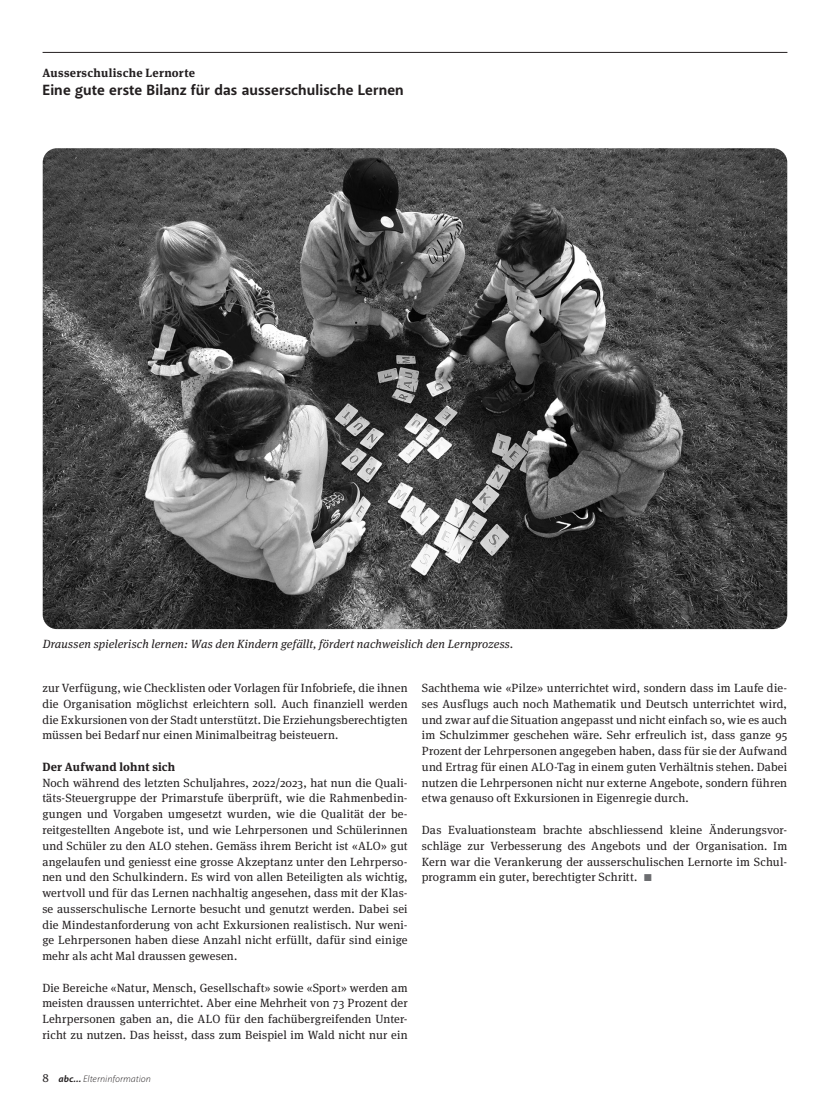
<style>
.page{position:relative;width:830px;height:1117px;background:#fff}
.page>*{position:absolute;margin:0;border:0;box-sizing:border-box;transform-origin:0 0}
.t1{font:700 15px "Akagi Pro";letter-spacing:.005em;color:#231f20}
.t2{font:11.88px/15.8px "Meta Serif Pro";letter-spacing:.01em;color:#231f20;text-align:justify}
.t3{font:italic 11.88px "Meta Serif Pro";letter-spacing:.01em;color:#231f20}
.t4{font:700 11.88px "Meta Serif Pro";letter-spacing:.02em;color:#231f20}
.t5{font:italic 300 9.38px "Akagi Pro";letter-spacing:.015em;color:#231f20}
.s1{font-family:"Meta Serif Pro";font-weight:400;font-style:normal;font-size:11.88px}
.s2{font-weight:700}
.s3{color:#6c6d70}
</style>
<div class="page">
<hr style="left:43px;top:52px;width:744px;height:1px;background:#231f20">
<img style="left:43px;top:148px;width:743px;height:481px">
<p class="t4" style="left:43px;top:64px;width:154px">Ausserschulische Lernorte</p>
<p class="t1" style="left:43px;top:81px;width:362px">Eine gute erste Bilanz für das ausserschulische Lernen</p>
<p class="t3" style="left:43px;top:635px;width:472px">Draussen spielerisch lernen: Was den Kindern gefällt, fördert nachweislich den Lernprozess.</p>
<p class="t2" style="left:42px;top:679px;width:366px">zur Verfügung, wie Checklisten oder Vorlagen für Infobriefe, die ihnen die Organisation möglichst erleichtern soll. Auch finanziell werden die Exkursionen von der Stadt unterstützt. Die Erziehungsberechtigten müssen bei Bedarf nur einen Minimalbeitrag beisteuern.</p>
<p class="t4" style="left:42px;top:757px;width:134px">Der Aufwand lohnt sich</p>
<p class="t2" style="left:42px;top:774px;width:366px">Noch während des letzten Schuljahres, 2022/2023, hat nun die Quali&shy;täts-Steuergruppe der Primarstufe überprüft, wie die Rahmenbedin&shy;gungen und Vorgaben umgesetzt wurden, wie die Qualität der be&shy;reitgestellten Angebote ist, und wie Lehrpersonen und Schülerinnen und Schüler zu den ALO stehen. Gemäss ihrem Bericht ist «ALO» gut angelaufen und geniesst eine grosse Akzeptanz unter den Lehrperso&shy;nen und den Schulkindern. Es wird von allen Beteiligten als wichtig, wertvoll und für das Lernen nachhaltig angesehen, dass mit der Klas&shy;se ausserschulische Lernorte besucht und genutzt werden. Dabei sei die Mindestanforderung von acht Exkursionen realistisch. Nur weni&shy;ge Lehrpersonen haben diese Anzahl nicht erfüllt, dafür sind einige mehr als acht Mal draussen gewesen.</p>
<p class="t2" style="left:42px;top:978px;width:366px">Die Bereiche «Natur, Mensch, Gesellschaft» sowie «Sport» werden am meisten draussen unterrichtet. Aber eine Mehrheit von 73 Prozent der Lehrpersonen gaben an, die ALO für den fachübergreifenden Unter&shy;richt zu nutzen. Das heisst, dass zum Beispiel im Wald nicht nur ein</p>
<p class="t5" style="left:43px;top:1072px;width:110px"><span class="s1">8</span> <span class="s2">abc...</span> Elterninformation</p>
<p class="t2" style="left:421px;top:679px;width:367px">Sachthema wie «Pilze» unterrichtet wird, sondern dass im Laufe die&shy;ses Ausflugs auch noch Mathematik und Deutsch unterrichtet wird, und zwar auf die Situation angepasst und nicht einfach so, wie es auch im Schulzimmer geschehen wäre. Sehr erfreulich ist, dass ganze 95<br>Prozent der Lehrpersonen angegeben haben, dass für sie der Aufwand und Ertrag für einen ALO-Tag in einem guten Verhältnis stehen. Dabei nutzen die Lehrpersonen nicht nur externe Angebote, sondern führen etwa genauso oft Exkursionen in Eigenregie durch.</p>
<p class="t2" style="left:421px;top:821px;width:366px">Das Evaluationsteam brachte abschliessend kleine Änderungsvor&shy;schläge zur Verbesserung des Angebots und der Organisation. Im Kern war die Verankerung der ausserschulischen Lernorte im Schul&shy;programm ein guter, berechtigter Schritt. <span class="s3">■</span></p>
</div>
